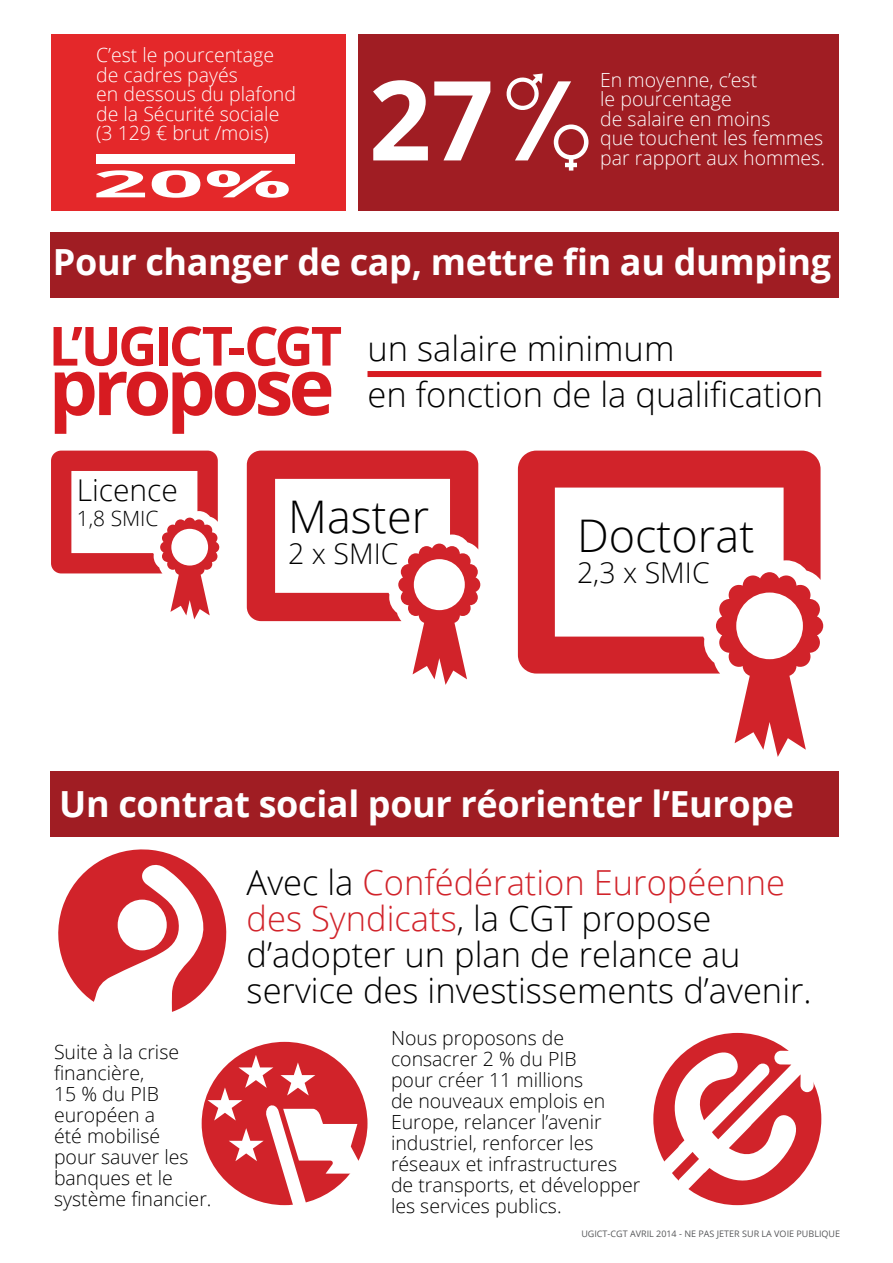
<style>
.page{position:relative;width:893px;height:1263px;background:#fff}
.page>*{position:absolute;margin:0;border:0;box-sizing:border-box;transform-origin:0 0}
.t1{font:700 78px "Open Sans";letter-spacing:-.065em;color:#d71b21}
.t2{font:700 54px "Open Sans";letter-spacing:-.06em;color:#d71b21}
.t3{font:300 45px "Open Sans";color:#000}
.t4{font:700 36px "Open Sans";letter-spacing:-.01em;color:#fff}
.t5{font:300 34.5px/36px "Open Sans";color:#000}
.t6{font:300 30px "Open Sans";color:#000}
.t7{font:300 28.5px "Open Sans";color:#000}
.t8{font:300 21px "Open Sans";color:#000}
.t9{font:300 19.5px/21px "Open Sans";color:#000}
.t10{font:300 19.5px/19.5px "Open Sans";color:#fff}
.t11{font:9px "Open Sans";color:#57585a}
.s1{color:#d1232a}
</style>
<div class="page">
<div style="left:51px;top:232px;width:788px;height:66px;background:#a01d23"></div>
<div style="left:51px;top:34px;width:294px;height:176px;background:#e42224"></div>
<div style="left:358px;top:34px;width:481px;height:176px;background:#a01d23"></div>
<svg style="left:373px;top:80px;width:55px;height:80px"></svg>
<svg style="left:434px;top:81px;width:56px;height:79px"></svg>
<svg style="left:506px;top:73px;width:82px;height:98px"></svg>
<svg style="left:96px;top:170px;width:49px;height:27px"></svg>
<svg style="left:152px;top:170px;width:48px;height:28px"></svg>
<svg style="left:207px;top:170px;width:82px;height:28px"></svg>
<div style="left:96px;top:154px;width:199px;height:10px;background:#fff"></div>
<div style="left:367px;top:371px;width:454px;height:6px;background:#d71b21"></div>
<svg style="left:51px;top:451px;width:168px;height:168px"></svg>
<svg style="left:247px;top:451px;width:233px;height:234px"></svg>
<svg style="left:716px;top:572px;width:107px;height:185px"></svg>
<svg style="left:518px;top:451px;width:302px;height:222px"></svg>
<div style="left:51px;top:771px;width:788px;height:66px;background:#a01d23"></div>
<svg style="left:58px;top:849px;width:169px;height:163px"></svg>
<div style="left:202px;top:1042px;width:165px;height:163px;background:#d1232a;border-radius:50%"></div>
<svg style="left:207px;top:1055px;width:158px;height:151px"></svg>
<div style="left:653px;top:1033px;width:168px;height:172px;background:#d1232a;border-radius:50%"></div>
<svg style="left:653px;top:1045px;width:161px;height:150px"></svg>
<p class="t10" style="left:96px;top:45px;width:201px">C’est le pourcentage de cadres payés<br>en dessous du plafond de la Sécurité sociale (3 129 € brut /mois)</p>
<p class="t10" style="left:600px;top:69px;width:226px">En moyenne, c’est<br>le pourcentage<br>de salaire en moins<br>que touchent les femmes par rapport aux hommes.</p>
<h3 class="t4" style="left:53px;top:237px;width:780px">Pour changer de cap, mettre fin au dumping</h3>
<h2 class="t2" style="left:49px;top:308px;width:228px">L’Ugict-CGT</h2>
<h1 class="t1" style="left:49px;top:332px;width:287px">propose</h1>
<h3 class="t5" style="left:367px;top:324px;width:457px;line-height:46.5px">un salaire minimum<br>en fonction de la qualification</h3>
<h3 class="t6" style="left:77px;top:469px;width:103px">Licence</h3>
<p class="t8" style="left:77px;top:504px;width:83px">1,8 SMIC</p>
<h3 class="t3" style="left:288px;top:486px;width:142px">Master</h3>
<h3 class="t7" style="left:288px;top:534px;width:112px">2 x SMIC</h3>
<h3 class="t3" style="left:577px;top:505px;width:179px">Doctorat</h3>
<h3 class="t7" style="left:577px;top:554px;width:134px">2,3 x SMIC</h3>
<h3 class="t4" style="left:59px;top:778px;width:736px">Un contrat social pour réorienter l’Europe</h3>
<p class="t9" style="left:54px;top:1041px;width:159px">Suite à la crise financière,<br>15 % du PIB européen a<br>été mobilisé<br>pour sauver les banques et le système financier.</p>
<h3 class="t5" style="left:247px;top:864px;width:567px">Avec la <span class="s1">Confédération Européenne des Syndicats</span>, la CGT propose d’adopter un plan de relance au service des investissements d’avenir.</h3>
<p class="t9" style="left:391px;top:1027px;width:251px">Nous proposons de consacrer 2 % du PIB<br>pour créer 11 millions<br>de nouveaux emplois en<br>Europe, relancer l’avenir industriel, renforcer les réseaux et infrastructures de transports, et développer les services publics.</p>
<p class="t11" style="left:581px;top:1228px;width:260px">UGICT-CGT AVRIL 2014 - NE PAS JETER SUR LA VOIE PUBLIQUE</p>
</div>
